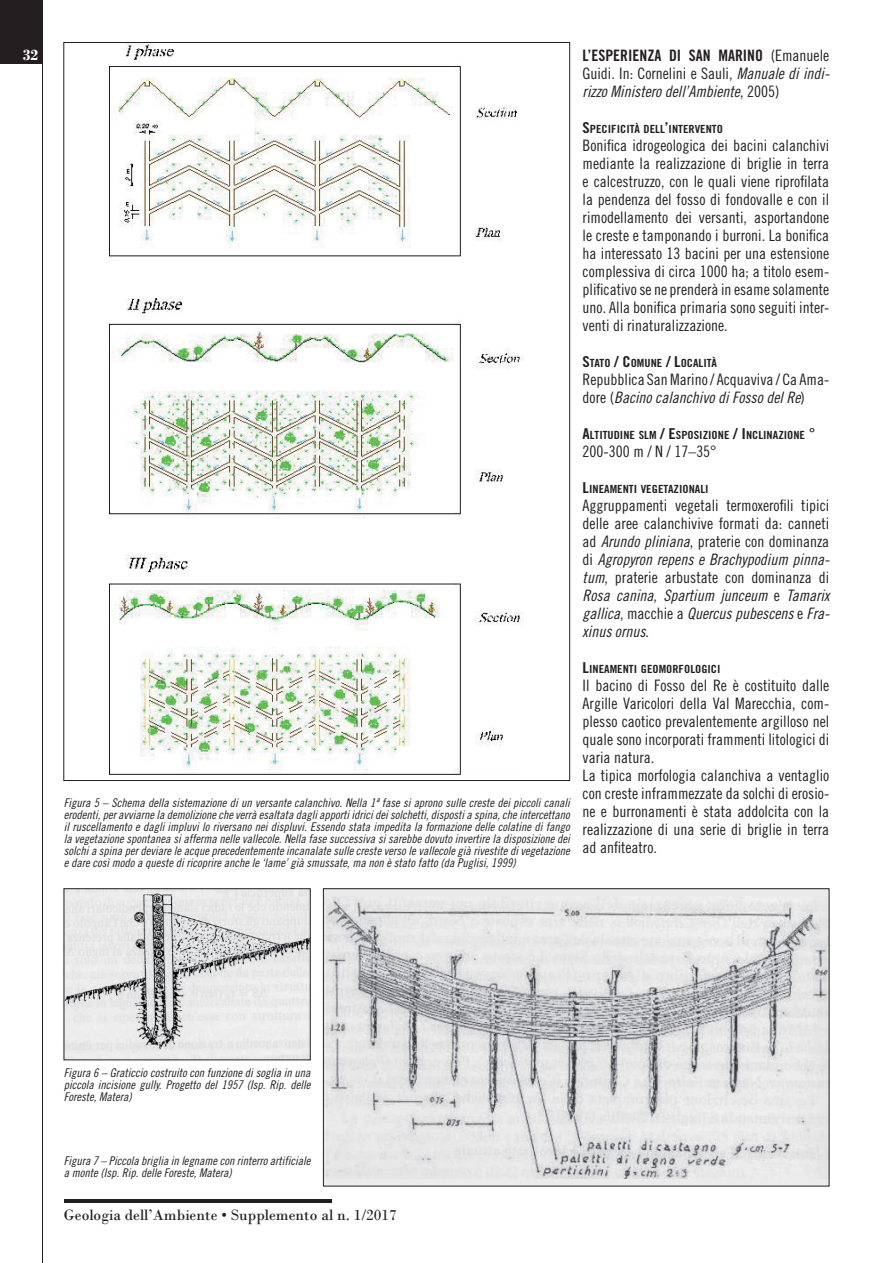
<style>
.page{position:relative;width:893px;height:1263px;background:#fff}
.page>*{position:absolute;margin:0;border:0;box-sizing:border-box;transform-origin:0 0}
.t1{font:15.75px/18px "Trade Gothic LT Std Cn 18";color:#231f20;text-align:justify}
.t2{font:15.75px/18px "Trade Gothic LT Std Cn 18 Obl";color:#231f20;text-align:justify}
.t3{font:15.75px "Bodoni";color:#231f20}
.t4{font:15.75px "Trade Gothic LT Std Bd Cn 20";color:#231f20}
.t5{font:700 15.75px "Bodoni";color:#fff}
.t6{font:12px/12px "Trade Gothic LT Std Cn 18 Obl";color:#231f20;text-align:justify}
.t7{font:11.25px "Trade Gothic LT Std Bd Cn 20";color:#231f20;scale:1.1 1}
.s1{font-family:"Trade Gothic LT Std Cn 18"}
.s2{font-family:"Trade Gothic LT Std Cn 18 Obl"}
.s3{font-size:15px}
</style>
<div class="page">
<hr style="left:64px;top:1199px;width:268px;height:3px;background:#231f20">
<hr style="left:42px;top:0;width:1px;height:1263px;background:#231f20">
<div style="left:0;top:0;width:43px;height:64px;background:#231f20"></div>
<img style="left:110px;top:44px;width:414px;height:731px">
<img style="left:66px;top:891px;width:242px;height:167px">
<div style="left:323px;top:889px;width:506px;height:297px;background:#ebebec"></div>
<img style="left:325px;top:896px;width:502px;height:283px">
<p class="t5" style="left:23px;top:45px;width:17px">32</p>
<p class="t6" style="left:64px;top:798px;width:508px">Figura 5 – Schema della sistemazione di un versante calanchivo. Nella 1ª fase si aprono sulle creste dei piccoli canali erodenti, per avviarne la demolizione che verrà esaltata dagli apporti idrici dei solchetti, disposti a spina, che intercettano il ruscellamento e dagli impluvi lo riversano nei displuvi. Essendo stata impedita la formazione delle colatine di fango la vegetazione spontanea si afferma nelle vallecole. Nella fase successiva si sarebbe dovuto invertire la disposizione dei solchi a spina per deviare le acque precedentemente incanalate sulle creste verso le vallecole già rivestite di vegetazione e dare così modo a queste di ricoprire anche le ‘lame’ già smussate, ma non è stato fatto (da Puglisi, 1999)</p>
<p class="t4" style="left:583px;top:49px;width:248px">L’ESPERIENZA DI SAN MARINO <span class="s1">(Emanuele</span></p>
<p class="t1" style="left:583px;top:65px;width:248px">Guidi. In: Cornelini e Sauli, <span class="s2">Manuale di indi-</span></p>
<p class="t2" style="left:583px;top:83px;width:198px">rizzo Ministero dell’Ambiente<span class="s1">, 2005)</span></p>
<p class="t7" style="left:583px;top:124px;width:129px"><span class="s3">S</span>PECIFICITÀ DELL<span class="s3">’</span>INTERVENTO</p>
<p class="t1" style="left:583px;top:137px;width:248px">Bonifica idrogeologica dei bacini calanchivi mediante la realizzazione di briglie in terra e calcestruzzo, con le quali viene riprofilata la pendenza del fosso di fondovalle e con il rimodellamento dei versanti, asportandone le creste e tamponando i burroni. La bonifica ha interessato 13 bacini per una estensione complessiva di circa 1000 ha; a titolo esem&shy;plificativo se ne prenderà in esame solamente uno. Alla bonifica primaria sono seguiti inter&shy;venti di rinaturalizzazione.</p>
<p class="t7" style="left:583px;top:358px;width:124px"><span class="s3">S</span>TATO <span class="s3">/ C</span>OMUNE <span class="s3">/ L</span>OCALITÀ</p>
<p class="t1" style="left:583px;top:371px;width:248px">Repubblica San Marino / Acquaviva / Ca Ama-</p>
<p class="t2" style="left:583px;top:389px;width:224px"><span class="s1">dore (</span>Bacino calanchivo di Fosso del Re<span class="s1">)</span></p>
<p class="t7" style="left:583px;top:430px;width:213px"><span class="s3">A</span>LTITUDINE SLM <span class="s3">/ E</span>SPOSIZIONE <span class="s3">/ I</span>NCLINAZIONE <span class="s3">°</span></p>
<p class="t1" style="left:583px;top:443px;width:135px">200-300 m / N / 17–35°</p>
<p class="t7" style="left:583px;top:484px;width:116px"><span class="s3">L</span>INEAMENTI VEGETAZIONALI</p>
<p class="t1" style="left:583px;top:497px;width:248px">Aggruppamenti vegetali termoxerofili tipici delle aree calanchivive formati da: canneti ad <span class="s2">Arundo pliniana</span>, praterie con dominanza</p>
<p class="t2" style="left:583px;top:551px;width:248px"><span class="s1">di</span> Agropyron repens e Brachypodium pinna-</p>
<p class="t1" style="left:583px;top:569px;width:248px"><span class="s2">tum</span>, praterie arbustate con dominanza di</p>
<p class="t2" style="left:583px;top:587px;width:248px">Rosa canina<span class="s1">,</span> Spartium junceum <span class="s1">e</span> Tamarix gallica<span class="s1">, macchie a</span> Quercus pubescens <span class="s1">e</span> Fra&shy;xinus ornus<span class="s1">.</span></p>
<p class="t7" style="left:583px;top:664px;width:127px"><span class="s3">L</span>INEAMENTI GEOMORFOLOGICI</p>
<p class="t1" style="left:583px;top:677px;width:248px;text-align:left">Il bacino di Fosso del Re è costituito dalle Argille Varicolori della Val Marecchia, com&shy;plesso caotico prevalentemente argilloso nel quale sono incorporati frammenti litologici di varia natura.<br>La tipica morfologia calanchiva a ventaglio con creste inframmezzate da solchi di erosio&shy;ne e burronamenti è stata addolcita con la realizzazione di una serie di briglie in terra ad anfiteatro.</p>
<p class="t6" style="left:64px;top:1068px;width:248px">Figura 6 – Graticcio costruito con funzione di soglia in una piccola incisione gully. Progetto del 1957 (Isp. Rip. delle Foreste, Matera)</p>
<p class="t6" style="left:64px;top:1155px;width:248px">Figura 7 – Piccola briglia in legname con rinterro artificiale a monte (Isp. Rip. delle Foreste, Matera)</p>
<p class="t3" style="left:64px;top:1206px;width:335px">Geologia dell’Ambiente • Supplemento al n. 1/2017</p>
</div>
